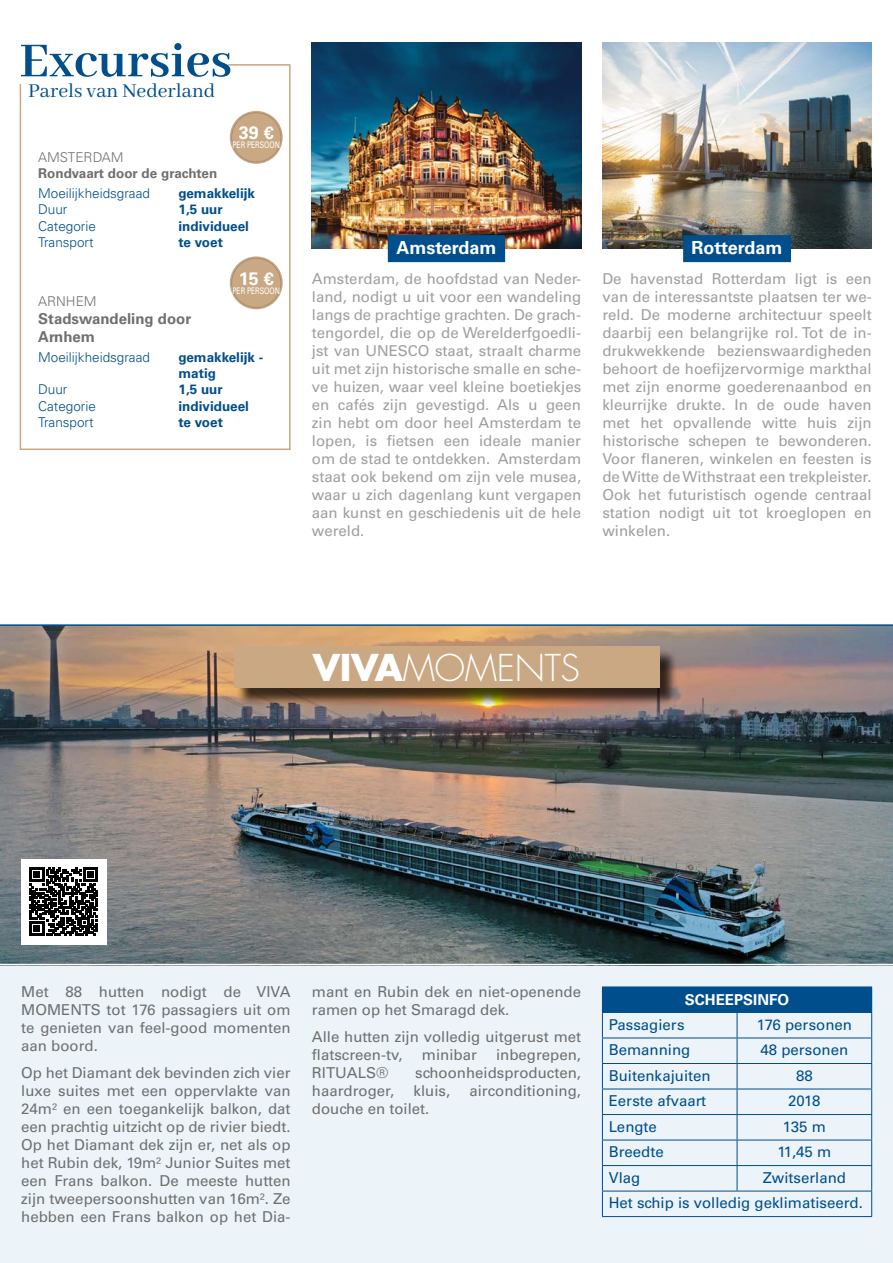
<style>
.page{position:relative;width:893px;height:1263px;background:#fff}
.page>*{position:absolute;margin:0;border:0;box-sizing:border-box;transform-origin:0 0}
.t1{font:700 52.5px "Abhaya Libre";color:#004e8b}
.t2{font:300 36px "Futura Std";letter-spacing:-.01em;color:#fff}
.t3{font:21px "Abhaya Libre";color:#004e8b}
.t4{font:700 18px "Univers LT Std";color:#fff}
.t5{font:15px/18px "Univers LT Std";color:#9f9f9f;text-align:justify}
.t6{font:15px/18px "Univers LT Std";color:#706f6f;text-align:justify}
.t7{font:15px/25.5px "Univers LT Std";color:#004e8b}
.t8{font:700 15px/18px "Univers LT Std";color:#706f6f}
.t9{font:700 15px "Univers LT Std";color:#fff}
.t10{font:300 13.5px "Univers LT Std";color:#004e8b}
.t11{font:700 13.5px/16.2px "Univers LT Std";color:#004e8b}
.t12{font:700 13.5px "Univers LT Std";color:#706f6f}
.t13{font:300 13.5px "Univers LT Std";color:#706f6f}
.t14{font:9px "Univers LT Std";color:#fff;scale:.75 1}
.s1{font-weight:700}
</style>
<div class="page">
<div style="left:0;top:965px;width:893px;height:298px;background:#ecf4f9"></div>
<div style="left:602px;top:987px;width:270px;height:25px;background:#004e8b"></div>
<svg style="left:603px;top:1013px;width:268px;height:178px"></svg>
<hr style="left:602px;top:1037px;width:135px;height:1px;background:#004e8b">
<hr style="left:737px;top:1037px;width:135px;height:1px;background:#004e8b">
<hr style="left:602px;top:1063px;width:135px;height:1px;background:#004e8b">
<hr style="left:737px;top:1063px;width:135px;height:1px;background:#004e8b">
<hr style="left:602px;top:1089px;width:135px;height:1px;background:#004e8b">
<hr style="left:737px;top:1089px;width:135px;height:1px;background:#004e8b">
<hr style="left:602px;top:1114px;width:135px;height:1px;background:#004e8b">
<hr style="left:737px;top:1114px;width:135px;height:1px;background:#004e8b">
<hr style="left:602px;top:1140px;width:135px;height:1px;background:#004e8b">
<hr style="left:737px;top:1140px;width:135px;height:1px;background:#004e8b">
<hr style="left:602px;top:1165px;width:135px;height:1px;background:#004e8b">
<hr style="left:737px;top:1165px;width:135px;height:1px;background:#004e8b">
<svg style="left:737px;top:1013px;width:1px;height:178px"></svg>
<hr style="left:602px;top:1191px;width:135px;height:1px;background:#004e8b">
<hr style="left:737px;top:1191px;width:135px;height:1px;background:#004e8b">
<hr style="left:602px;top:1216px;width:135px;height:1px;background:#004e8b">
<hr style="left:737px;top:1216px;width:135px;height:1px;background:#004e8b">
<hr style="left:602px;top:986px;width:135px;height:1px;background:#004e8b">
<svg style="left:602px;top:1013px;width:1px;height:203px"></svg>
<hr style="left:737px;top:986px;width:135px;height:1px;background:#004e8b">
<svg style="left:871px;top:1013px;width:1px;height:203px"></svg>
<hr style="left:602px;top:1012px;width:135px;height:1px;background:#004e8b">
<hr style="left:737px;top:1012px;width:135px;height:1px;background:#004e8b">
<img style="left:0;top:626px;width:893px;height:338px">
<div style="left:236px;top:649px;width:442px;height:58px;background:#000;opacity:.75"></div>
<div style="left:234px;top:646px;width:425px;height:42px;background:#c9a883"></div>
<div style="left:20px;top:64px;width:271px;height:386px;border:2px solid #c9a883"></div>
<svg style="left:19px;top:64px;width:218px;height:29px"></svg>
<img style="left:312px;top:43px;width:269px;height:206px">
<div style="left:388px;top:235px;width:117px;height:27px;background:#004e8b"></div>
<img style="left:602px;top:43px;width:270px;height:206px">
<div style="left:683px;top:235px;width:108px;height:27px;background:#004e8b"></div>
<div style="left:21px;top:859px;width:85px;height:85px;background:#fff"></div>
<svg style="left:30px;top:867px;width:68px;height:69px"></svg>
<hr style="left:0;top:624px;width:893px;height:2px;background:#004e8b">
<svg style="left:230px;top:111px;width:53px;height:53px"></svg>
<div style="left:232px;top:113px;width:49px;height:49px;background:#c9a883;border-radius:50%"></div>
<div style="left:231px;top:112px;width:50px;height:50px;border:1px solid #a98e73;border-radius:50%"></div>
<svg style="left:230px;top:256px;width:53px;height:53px"></svg>
<div style="left:232px;top:258px;width:49px;height:49px;background:#c9a883;border-radius:50%"></div>
<div style="left:231px;top:258px;width:50px;height:50px;border:1px solid #a98e73;border-radius:50%"></div>
<h1 class="t1" style="left:20px;top:31px;width:214px">Excursies</h1>
<h3 class="t3" style="left:28px;top:79px;width:189px">Parels van Nederland</h3>
<p class="t4" style="left:239px;top:122px;width:37px">39 €</p>
<p class="t14" style="left:232px;top:140px;width:65px">PER PERSOON</p>
<p class="t13" style="left:38px;top:149px;width:87px">AMSTERDAM</p>
<p class="t12" style="left:38px;top:165px;width:181px">Rondvaart door de grachten</p>
<p class="t10" style="left:38px;top:185px;width:113px">Moeilijkheidsgraad</p>
<p class="t11" style="left:178px;top:185px;width:78px">gemakkelijk</p>
<p class="t10" style="left:38px;top:201px;width:31px">Duur</p>
<p class="t11" style="left:178px;top:202px;width:46px">1,5 uur</p>
<p class="t10" style="left:38px;top:218px;width:59px">Categorie</p>
<p class="t11" style="left:178px;top:218px;width:72px">individueel</p>
<p class="t10" style="left:38px;top:234px;width:57px">Transport</p>
<p class="t11" style="left:178px;top:234px;width:46px">te voet</p>
<p class="t4" style="left:239px;top:268px;width:37px">15 €</p>
<p class="t14" style="left:232px;top:285px;width:65px">PER PERSOON</p>
<p class="t13" style="left:38px;top:293px;width:60px">ARNHEM</p>
<p class="t8" style="left:38px;top:309px;width:155px">Stadswandeling door<br>Arnhem</p>
<p class="t10" style="left:38px;top:349px;width:113px">Moeilijkheidsgraad</p>
<p class="t11" style="left:178px;top:349px;width:86px">gemakkelijk - matig</p>
<p class="t10" style="left:38px;top:381px;width:31px">Duur</p>
<p class="t11" style="left:178px;top:382px;width:46px">1,5 uur</p>
<p class="t10" style="left:38px;top:398px;width:59px">Categorie</p>
<p class="t11" style="left:178px;top:398px;width:72px">individueel</p>
<p class="t10" style="left:38px;top:414px;width:57px">Transport</p>
<p class="t11" style="left:178px;top:414px;width:46px">te voet</p>
<p class="t4" style="left:396px;top:237px;width:102px">Amsterdam</p>
<p class="t5" style="left:312px;top:270px;width:271px">Amsterdam, de hoofdstad van Neder&shy;land, nodigt u uit voor een wandeling langs de prachtige grachten. De grach&shy;tengordel, die op de Werelderfgoedli&shy;jst van UNESCO staat, straalt charme uit met zijn historische smalle en sche&shy;ve huizen, waar veel kleine boetiekjes en cafés zijn gevestigd. Als u geen zin hebt om door heel Amsterdam te lopen, is fietsen een ideale manier om de stad te ontdekken. Amsterdam staat ook bekend om zijn vele musea, waar u zich dagenlang kunt vergapen aan kunst en geschiedenis uit de hele wereld.</p>
<p class="t4" style="left:692px;top:237px;width:92px">Rotterdam</p>
<p class="t5" style="left:602px;top:270px;width:271px">De havenstad Rotterdam ligt is een van de interessantste plaatsen ter we&shy;reld. De moderne architectuur speelt daarbij een belangrijke rol. Tot de in&shy;drukwekkende bezienswaardigheden behoort de hoefijzervormige markthal met zijn enorme goederenaanbod en kleurrijke drukte. In de oude haven met het opvallende witte huis zijn historische schepen te bewonderen.<br>Voor flaneren, winkelen en feesten is de Witte de Withstraat een trekpleister.<br>Ook het futuristisch ogende centraal station nodigt uit tot kroeglopen en winkelen.</p>
<h2 class="t2" style="left:313px;top:646px;width:269px"><span class="s1">VIVA</span>MOMENTS</h2>
<p class="t6" style="left:21px;top:983px;width:271px">Met 88 hutten nodigt de VIVA MOMENTS tot 176 passagiers uit om te genieten van feel-good momenten aan boord.</p>
<p class="t6" style="left:21px;top:1064px;width:271px">Op het Diamant dek bevinden zich vier luxe suites met een oppervlakte van 24m² en een toegankelijk balkon, dat een prachtig uitzicht op de rivier biedt.<br>Op het Diamant dek zijn er, net als op het Rubin dek, 19m² Junior Suites met een Frans balkon. De meeste hutten zijn tweepersoonshutten van 16m². Ze hebben een Frans balkon op het Dia-</p>
<p class="t6" style="left:312px;top:983px;width:271px">mant en Rubin dek en niet-openende ramen op het Smaragd dek.</p>
<p class="t6" style="left:312px;top:1028px;width:271px">Alle hutten zijn volledig uitgerust met flatscreen-tv,</p>
<p class="t6" style="left:422px;top:1046px;width:57px">minibar</p>
<p class="t6" style="left:496px;top:1046px;width:87px">inbegrepen,</p>
<p class="t6" style="left:312px;top:1064px;width:78px">RITUALS®</p>
<p class="t6" style="left:415px;top:1064px;width:167px">schoonheidsproducten,</p>
<p class="t6" style="left:312px;top:1082px;width:84px">haardroger,</p>
<p class="t6" style="left:414px;top:1082px;width:38px">kluis,</p>
<p class="t6" style="left:469px;top:1082px;width:113px">airconditioning,</p>
<p class="t6" style="left:312px;top:1100px;width:119px">douche en toilet.</p>
<p class="t9" style="left:685px;top:991px;width:106px">SCHEEPSINFO</p>
<p class="t7" style="left:609px;top:1012px;width:77px">Passagiers</p>
<p class="t7" style="left:757px;top:1012px;width:97px">176 personen</p>
<p class="t7" style="left:609px;top:1037px;width:83px">Bemanning</p>
<p class="t7" style="left:760px;top:1037px;width:89px">48 personen</p>
<p class="t7" style="left:609px;top:1063px;width:103px">Buitenkajuiten</p>
<p class="t7" style="left:796px;top:1063px;width:18px">88</p>
<p class="t7" style="left:609px;top:1088px;width:99px">Eerste afvaart</p>
<p class="t7" style="left:788px;top:1088px;width:34px">2018</p>
<p class="t7" style="left:609px;top:1114px;width:50px">Lengte</p>
<p class="t7" style="left:783px;top:1114px;width:45px">135 m</p>
<p class="t7" style="left:609px;top:1139px;width:57px">Breedte</p>
<p class="t7" style="left:777px;top:1139px;width:55px">11,45 m</p>
<p class="t7" style="left:609px;top:1165px;width:33px">Vlag</p>
<p class="t7" style="left:609px;top:1165px;width:256px;text-indent:154px">Zwitserland<br>Het schip is volledig geklimatiseerd.</p>
</div>
